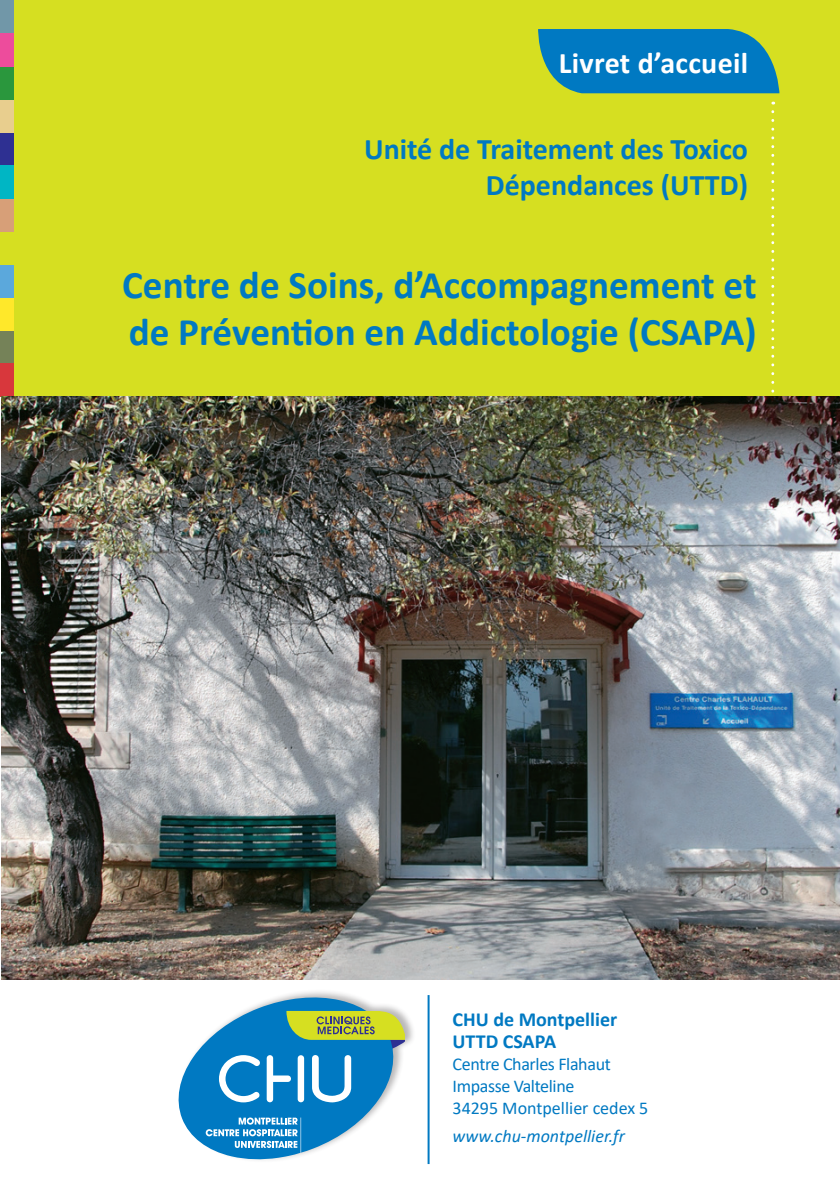
<style>
.page{position:relative;width:840px;height:1191px;background:#fff}
.page>*{position:absolute;margin:0;border:0;box-sizing:border-box;transform-origin:0 0}
.t1{font:700 39.2px/47px "Calibri";color:#0079c2}
.t2{font:700 30px/36px "Calibri";color:#0079c2;text-align:right}
.t3{font:700 30px "Calibri";letter-spacing:.01em;color:#fff}
.t4{font:700 20px/22px "Calibri";color:#0079c2}
.t5{font:18px/22px "Calibri";letter-spacing:-.02em;color:#0079c2}
.t6{font:italic 18px "Calibri";color:#0079c2}
</style>
<div class="page">
<div style="left:0;top:0;width:839px;height:397px;background:#d6df21"></div>
<div style="left:177px;top:989px;width:239px;height:174px;background:#231f20;opacity:.32"></div>
<svg style="left:177px;top:995px;width:227px;height:164px"></svg>
<svg style="left:771px;top:112px;width:2px;height:285px"></svg>
<hr style="left:427px;top:995px;width:2px;height:169px;background:#0079c2">
<svg style="left:538px;top:29px;width:241px;height:64px;background:#1382b3"></svg>
<div style="left:0;top:331px;width:13px;height:33px;background:#758258"></div>
<div style="left:0;top:298px;width:13px;height:33px;background:#ffe82a"></div>
<div style="left:0;top:364px;width:13px;height:33px;background:#d8373c"></div>
<div style="left:0;top:265px;width:14px;height:33px;background:#5ba8dc"></div>
<div style="left:0;top:0;width:14px;height:33px;background:#7197a8"></div>
<div style="left:0;top:198px;width:14px;height:33px;background:#d79f78"></div>
<div style="left:0;top:132px;width:14px;height:33px;background:#2e3092"></div>
<div style="left:0;top:99px;width:14px;height:33px;background:#e8ce8e"></div>
<div style="left:0;top:66px;width:14px;height:33px;background:#2a973d"></div>
<div style="left:0;top:33px;width:14px;height:33px;background:#ed4c9c"></div>
<div style="left:0;top:165px;width:14px;height:33px;background:#00b6c4"></div>
<img style="left:2px;top:397px;width:837px;height:582px">
<p class="t3" style="left:558px;top:41px;width:191px">Livret d’accueil</p>
<p class="t2" style="left:364px;top:131px;width:385px">Unité de Traitement des Toxico<br>Dépendances (UTTD)</p>
<p class="t1" style="left:122px;top:260px;width:635px">Centre de Soins, d’Accompagnement et de Prévention en Addictologie (CSAPA)</p>
<p class="t4" style="left:452px;top:1008px;width:166px">CHU de Montpellier<br>UTTD CSAPA</p>
<p class="t5" style="left:452px;top:1052px;width:197px">Centre Charles Flahaut<br>Impasse Valteline<br>34295 Montpellier cedex 5</p>
<p class="t6" style="left:452px;top:1123px;width:174px">www.chu-montpellier.fr</p>
</div>
